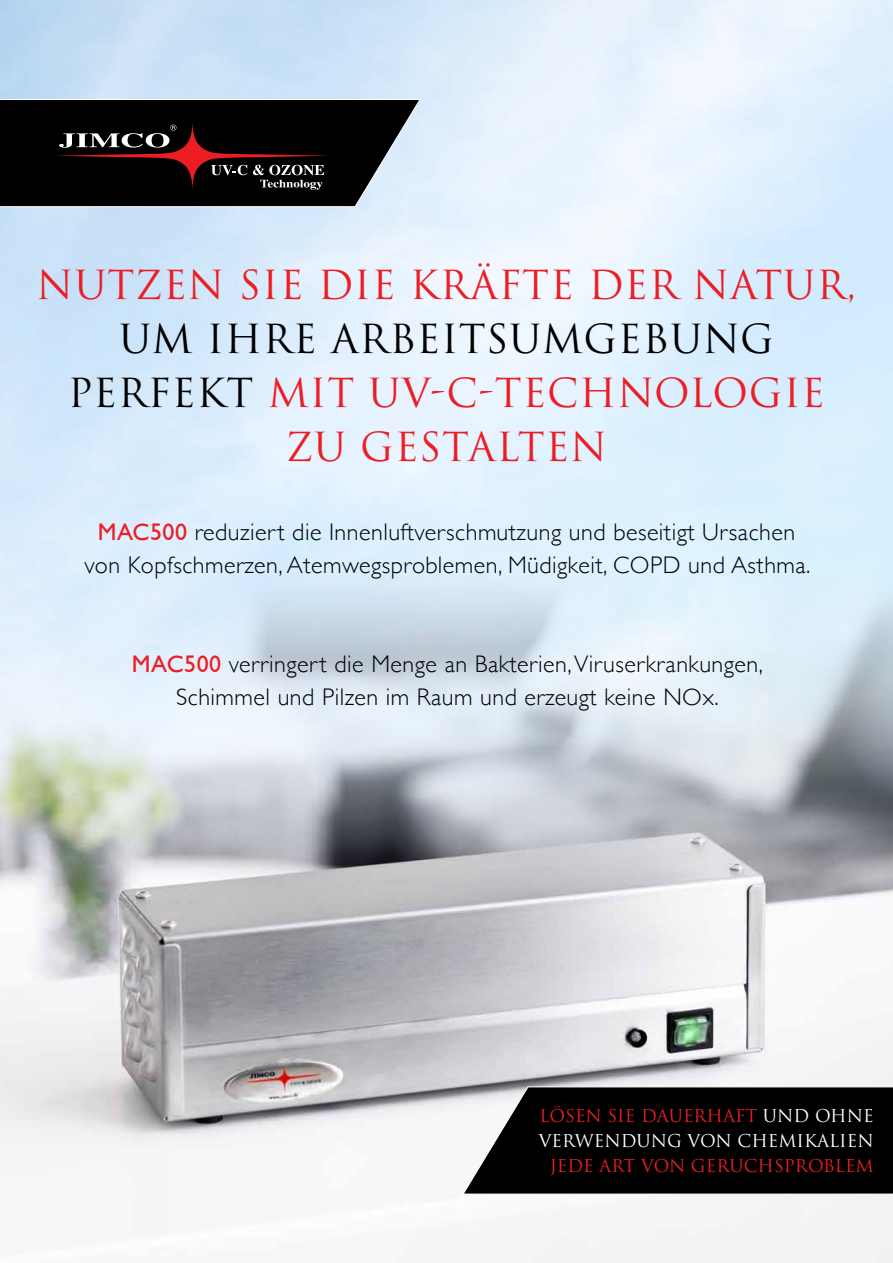
<style>
.page{position:relative;width:893px;height:1263px;background:#fff}
.page>*{position:absolute;margin:0;border:0;box-sizing:border-box;transform-origin:0 0}
.t1{font:39px/54px "Trajan Pro";letter-spacing:.02em;color:#ed1d24;text-align:center}
.t2{font:300 24px/33px "Gill Sans";letter-spacing:.02em;color:#000;text-align:center}
.t3{font:17.25px/25.2px "Trajan Pro";color:#fff}
.t4{font:17.25px "Trajan Pro";color:#ed1d24}
.s1{color:#000}
.s2{font-weight:400;color:#ed1d24}
.s3{color:#ed1d24}
</style>
<div class="page">
<img style="left:0;top:540px;width:893px;height:723px">
<svg style="left:0;top:99px;width:421px;height:108px"></svg>
<svg style="left:55px;top:122px;width:274px;height:68px"></svg>
<svg style="left:462px;top:1086px;width:431px;height:109px"></svg>
<h1 class="t1" style="left:37px;top:258px;width:821px">NUTZEN SIE DIE KRÄFTE DER NATUR,</h1>
<h1 class="t1" style="left:68px;top:312px;width:759px"><span class="s1">UM I HRE ARBEITSUMGEBUNG<br>PERFEKT</span> MIT UV-C-TECHNOLOGIE<br>ZU GESTALTEN</h1>
<p class="t2" style="left:84px;top:515px;width:727px"><span class="s2">MAC500</span> reduziert die Innenluftverschmutzung und beseitigt Ursachen von Kopfschmerzen, Atemwegsproblemen, Müdigkeit, COPD und Asthma.</p>
<p class="t2" style="left:132px;top:647px;width:632px"><span class="s2">MAC500</span> verringert die Menge an Bakterien, Viruserkrankungen,<br>Schimmel und Pilzen im Raum und erzeugt keine NOx.</p>
<p class="t3" style="left:539px;top:1103px;width:337px"><span class="s3">LÖS EN SIE DAUERHAFT</span> UND OHNE<br>VERWENDUNG VON CHEMIKALIEN</p>
<p class="t4" style="left:550px;top:1155px;width:325px">JEDE ART VON GERUCHS PROBLEM</p>
</div>
